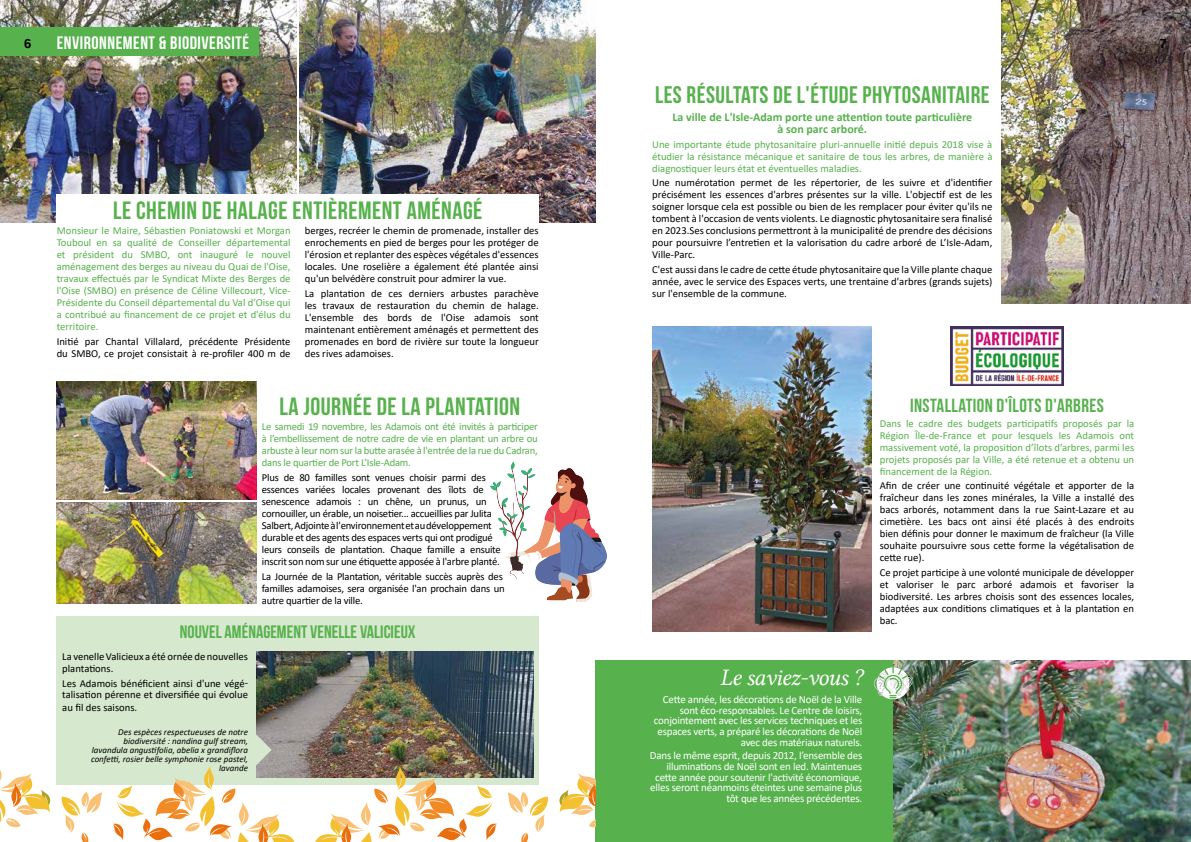
<style>
.page{position:relative;width:1191px;height:842px;background:#fff}
.page>*{position:absolute;margin:0;border:0;box-sizing:border-box;transform-origin:0 0}
.t1{font:25px "Bebas Neue";letter-spacing:.02em;color:#57b14d}
.t2{font:24px "Bebas Neue";letter-spacing:.02em;color:#57b14d}
.t3{font:24px "Lin Libertine I";letter-spacing:-.03em;color:#fff}
.t4{font:19px "Bebas Neue";letter-spacing:.02em;color:#57b14d}
.t5{font:18px "Bebas Neue";color:#57b14d}
.t6{font:18px "Bebas Neue";letter-spacing:.03em;color:#fff}
.t7{font:700 13px "Liberation Sans";color:#000}
.t8{font:700 12px/12px "Calibri";color:#57b14d;text-align:center}
.t9{font:11px/10.7px "Calibri";letter-spacing:-.02em;color:#fff;text-align:right}
.t10{font:10.6px/12px "Calibri";letter-spacing:-.015em;color:#000;text-align:justify}
.t11{font:10.6px/12px "Calibri";color:#57b14d;text-align:justify}
.t12{font:italic 9px/9px "Calibri";color:#000;text-align:right}
</style>
<div class="page">
<img style="left:0;top:0;width:296px;height:222px">
<div style="left:57px;top:617px;width:482px;height:168px;background:#d6e8cd"></div>
<img style="left:1001px;top:0;width:190px;height:303px">
<div style="left:595px;top:660px;width:298px;height:182px;background:#57b14d"></div>
<img style="left:893px;top:660px;width:298px;height:182px">
<svg style="left:873px;top:666px;width:39px;height:34px"></svg>
<div style="left:0;top:28px;width:259px;height:28px;background:#57b14d"></div>
<img style="left:652px;top:326px;width:219px;height:305px">
<img style="left:950px;top:326px;width:113px;height:59px">
<img style="left:256px;top:652px;width:277px;height:125px">
<img style="left:57px;top:381px;width:199px;height:119px">
<img style="left:57px;top:503px;width:199px;height:101px">
<img style="left:299px;top:0;width:296px;height:222px">
<div style="left:57px;top:194px;width:482px;height:163px;background:#fff"></div>
<svg style="left:508px;top:792px;width:40px;height:50px"></svg>
<svg style="left:312px;top:766px;width:185px;height:76px"></svg>
<svg style="left:559px;top:773px;width:36px;height:54px"></svg>
<svg style="left:62px;top:792px;width:40px;height:50px"></svg>
<svg style="left:0;top:770px;width:51px;height:57px"></svg>
<svg style="left:490px;top:461px;width:83px;height:139px"></svg>
<svg style="left:113px;top:734px;width:184px;height:108px"></svg>
<p class="t7" style="left:24px;top:35px;width:9px">6</p>
<h3 class="t6" style="left:57px;top:33px;width:194px">ENVIRONNEMENT &amp; BIODIVERSITÉ</h3>
<p class="t7" style="left:1159px;top:35px;width:9px">7</p>
<h1 class="t1" style="left:113px;top:197px;width:371px">LE CHEMIN DE HALAGE ENTIÈREMENT AMÉNAGÉ</h1>
<p class="t11" style="left:57px;top:224px;width:235px">Monsieur le Maire, Sébastien Poniatowski et Morgan Touboul en sa qualité de Conseiller départemental et président du SMBO, ont inauguré le nouvel aménagement des berges au niveau du Quai de l'Oise, travaux effectués par le Syndicat Mixte des Berges de l'Oise (SMBO) en présence de Céline Villecourt, Vice-Présidente du Conseil départemental du Val d’Oise qui a contribué au financement de ce projet et d'élus du territoire.</p>
<p class="t10" style="left:57px;top:335px;width:235px">Initié par Chantal Villalard, précédente Présidente du SMBO, ce projet consistait à re-profiler 400 m de</p>
<p class="t10" style="left:305px;top:224px;width:235px">berges, recréer le chemin de promenade, installer des enrochements en pied de berges pour les protéger de l'érosion et replanter des espèces végétales d'essences locales. Une roselière a également été plantée ainsi qu'un belvédère construit pour admirer la vue.</p>
<p class="t10" style="left:305px;top:287px;width:235px">La plantation de ces derniers arbustes parachève les travaux de restauration du chemin de halage.<br>L'ensemble des bords de l'Oise adamois sont maintenant entièrement aménagés et permettent des promenades en bord de rivière sur toute la longueur des rives adamoises.</p>
<h1 class="t1" style="left:279px;top:393px;width:242px">LA JOURNÉE DE LA PLANTATION</h1>
<p class="t11" style="left:262px;top:420px;width:277px">Le samedi 19 novembre, les Adamois ont été invités à participer à l’embellissement de notre cadre de vie en plantant un arbre ou arbuste à leur nom sur la butte arasée à l'entrée de la rue du Cadran, dans le quartier de Port L’Isle-Adam.</p>
<p class="t10" style="left:262px;top:471px;width:240px;text-align:left">Plus de 80 familles sont venues choisir parmi des essences variées locales provenant des îlots de senescence adamois : un chêne, un prunus, un cornouiller, un érable, un noisetier... accueillies par Julita Salbert, Adjointe à l'environnement et au développement durable et des agents des espaces verts qui ont prodigué leurs conseils de plantation. Chaque famille a ensuite inscrit son nom sur une étiquette apposée à l'arbre planté.</p>
<p class="t10" style="left:262px;top:570px;width:244px;text-align:left">La Journée de la Plantation, véritable succès auprès des familles adamoises, sera organisée l'an prochain dans un autre quartier de la ville.</p>
<h3 class="t5" style="left:180px;top:622px;width:237px">NOUVEL AMÉNAGEMENT VENELLE VALICIEUX</h3>
<p class="t10" style="left:62px;top:650px;width:187px">La venelle Valicieux a été ornée de nouvelles plantations.</p>
<p class="t10" style="left:62px;top:677px;width:187px">Les Adamois bénéficient ainsi d'une végé&shy;talisation pérenne et diversifiée qui évolue au fil des saisons.</p>
<p class="t12" style="left:91px;top:727px;width:158px">Des espèces respectueuses de notre biodiversité : nandina gulf stream, lavandula angustifolia, abelia x grandiflora confetti, rosier belle symphonie rose pastel, lavande</p>
<h2 class="t2" style="left:655px;top:82px;width:336px">LES RÉSULTATS DE L'ÉTUDE PHYTOSANITAIRE</h2>
<p class="t8" style="left:672px;top:111px;width:301px">La ville de L'Isle-Adam porte une attention toute particulière à son parc arboré.</p>
<p class="t11" style="left:652px;top:138px;width:342px">Une importante étude phytosanitaire pluri-annuelle initié depuis 2018 vise à étudier la résistance mécanique et sanitaire de tous les arbres, de manière à diagnostiquer leurs état et éventuelles maladies.</p>
<p class="t10" style="left:652px;top:177px;width:342px">Une numérotation permet de les répertorier, de les suivre et d'identifier précisément les essences d'arbres présentes sur la ville. L'objectif est de les soigner lorsque cela est possible ou bien de les remplacer pour éviter qu'ils ne tombent à l'occasion de vents violents. Le diagnostic phytosanitaire sera finalisé en 2023.Ses conclusions permettront à la municipalité de prendre des décisions pour poursuivre l’entretien et la valorisation du cadre arboré de L’Isle-Adam, Ville-Parc.</p>
<p class="t10" style="left:652px;top:263px;width:342px">C'est aussi dans le cadre de cette étude phytosanitaire que la Ville plante chaque année, avec le service des Espaces verts, une trentaine d'arbres (grands sujets) sur l'ensemble de la commune.</p>
<h3 class="t4" style="left:910px;top:395px;width:195px">INSTALLATION D'ÎLOTS D'ARBRES</h3>
<p class="t11" style="left:879px;top:417px;width:256px">Dans le cadre des budgets participatifs proposés par la Région Île-de-France et pour lesquels les Adamois ont massivement voté, la proposition d’îlots d’arbres, parmi les projets proposés par la Ville, a été retenue et a obtenu un financement de la Région.</p>
<p class="t10" style="left:879px;top:480px;width:256px">Afin de créer une continuité végétale et apporter de la fraîcheur dans les zones minérales, la Ville a installé des bacs arborés, notamment dans la rue Saint-Lazare et au cimetière. Les bacs ont ainsi été placés à des endroits bien définis pour donner le maximum de fraîcheur (la Ville souhaite poursuivre sous cette forme la végétalisation de cette rue).</p>
<p class="t10" style="left:879px;top:566px;width:256px">Ce projet participe à une volonté municipale de développer et valoriser le parc arboré adamois et favoriser la biodiversité. Les arbres choisis sont des essences locales, adaptées aux conditions climatiques et à la plantation en bac.</p>
<h2 class="t3" style="left:720px;top:663px;width:144px">Le saviez-vous ?</h2>
<p class="t9" style="left:654px;top:694px;width:210px">Cette année, les décorations de Noël de la Ville sont éco-responsables. Le Centre de loisirs, conjointement avec les services techniques et les espaces verts, a préparé les décorations de Noël avec des matériaux naturels.</p>
<p class="t9" style="left:650px;top:750px;width:214px">Dans le même esprit, depuis 2012, l’ensemble des illuminations de Noël sont en led. Maintenues cette année pour soutenir l'activité économique, elles seront néanmoins éteintes une semaine plus tôt que les années précédentes.</p>
</div>
